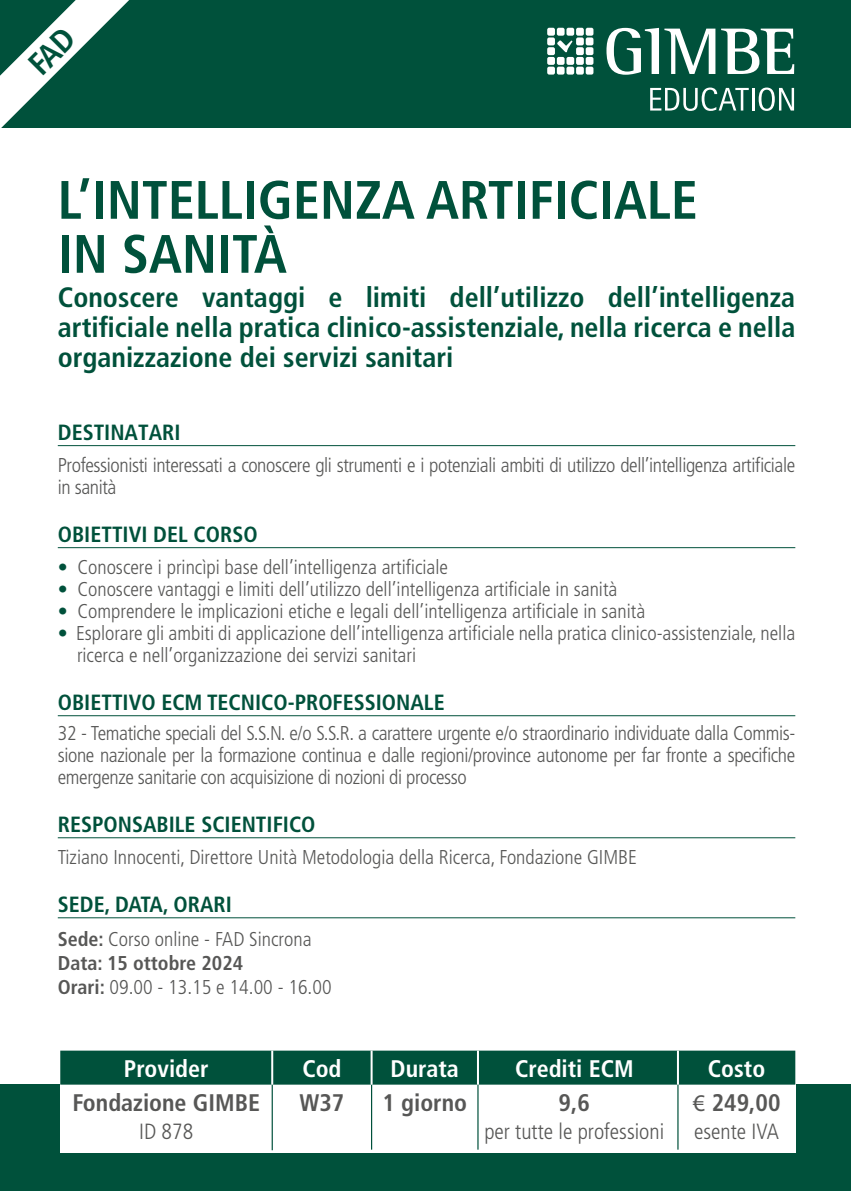
<style>
.page{position:relative;width:851px;height:1191px;background:#fff}
.page>*{position:absolute;margin:0;border:0;box-sizing:border-box;transform-origin:0 0}
.t1{font:700 condensed 54px/54px "Frutiger LT Std";color:#00513b}
.t2{font:700 condensed 28px/30px "Frutiger LT Std";color:#00513b;text-align:justify}
.t3{font:700 condensed 24px "Frutiger LT Std";color:#575756}
.t4{font:700 condensed 24px "Frutiger LT Std";color:#fff}
.t5{font:700 condensed 22px "Frutiger LT Std";color:#00513b}
.t6{font:300 condensed 22px "Frutiger LT Std";color:#575756}
.t7{font:300 condensed 20px/22px "Frutiger LT Std";color:#575756}
.t8{font:300 condensed 20px/22px "Frutiger LT Std";letter-spacing:-.02em;color:#575756}
.s1{color:#00513b}
.s2{font-weight:700}
.s3{font-family:"Myriad Pro";font-weight:400;font-stretch:normal}
</style>
<div class="page">
<hr style="left:58px;top:445px;width:737px;height:1px;background:#00513b">
<hr style="left:58px;top:547px;width:737px;height:1px;background:#00513b">
<hr style="left:58px;top:715px;width:737px;height:1px;background:#00513b">
<hr style="left:58px;top:837px;width:737px;height:1px;background:#00513b">
<hr style="left:58px;top:917px;width:737px;height:1px;background:#00513b">
<div style="left:0;top:0;width:850px;height:127px;background:#00513b"></div>
<div style="left:0;top:1085px;width:850px;height:106px;background:#00513b"></div>
<svg style="left:606px;top:28px;width:109px;height:47px"></svg>
<svg style="left:721px;top:29px;width:73px;height:45px"></svg>
<div style="left:547px;top:28px;width:8px;height:8px;background:#fff;border-radius:2px"></div>
<div style="left:556px;top:28px;width:8px;height:8px;background:#fff;border-radius:2px"></div>
<div style="left:566px;top:28px;width:8px;height:8px;background:#fff;border-radius:2px"></div>
<div style="left:576px;top:28px;width:7px;height:8px;background:#fff;border-radius:2px"></div>
<div style="left:585px;top:28px;width:8px;height:8px;background:#fff;border-radius:2px"></div>
<div style="left:547px;top:37px;width:8px;height:8px;background:#fff;border-radius:2px"></div>
<div style="left:576px;top:37px;width:7px;height:8px;background:#fff;border-radius:2px"></div>
<div style="left:585px;top:37px;width:8px;height:8px;background:#fff;border-radius:2px"></div>
<div style="left:547px;top:47px;width:8px;height:8px;background:#fff;border-radius:2px"></div>
<div style="left:576px;top:47px;width:7px;height:8px;background:#fff;border-radius:2px"></div>
<div style="left:585px;top:47px;width:8px;height:8px;background:#fff;border-radius:2px"></div>
<div style="left:547px;top:57px;width:8px;height:8px;background:#fff;border-radius:2px"></div>
<div style="left:556px;top:57px;width:8px;height:8px;background:#fff;border-radius:2px"></div>
<div style="left:566px;top:57px;width:8px;height:8px;background:#fff;border-radius:2px"></div>
<div style="left:576px;top:57px;width:7px;height:8px;background:#fff;border-radius:2px"></div>
<div style="left:585px;top:57px;width:8px;height:8px;background:#fff;border-radius:2px"></div>
<div style="left:547px;top:67px;width:8px;height:8px;background:#fff;border-radius:2px"></div>
<div style="left:556px;top:67px;width:8px;height:8px;background:#fff;border-radius:2px"></div>
<div style="left:566px;top:67px;width:8px;height:8px;background:#fff;border-radius:2px"></div>
<div style="left:576px;top:67px;width:7px;height:8px;background:#fff;border-radius:2px"></div>
<div style="left:585px;top:67px;width:8px;height:8px;background:#fff;border-radius:2px"></div>
<svg style="left:650px;top:88px;width:98px;height:23px"></svg>
<hr style="left:751px;top:88px;width:3px;height:23px;background:#fff">
<svg style="left:758px;top:88px;width:36px;height:23px"></svg>
<svg style="left:557px;top:40px;width:15px;height:12px"></svg>
<div style="left:60px;top:1050px;width:735px;height:102px;background:#fff"></div>
<div style="left:60px;top:1050px;width:735px;height:34px;background:#00513b"></div>
<hr style="left:271px;top:1084px;width:2px;height:66px;background:#00513b">
<hr style="left:371px;top:1084px;width:1px;height:65px;background:#00513b">
<hr style="left:477px;top:1084px;width:1px;height:65px;background:#00513b">
<hr style="left:677px;top:1084px;width:1px;height:65px;background:#00513b">
<hr style="left:271px;top:1050px;width:2px;height:34px;background:#fff">
<hr style="left:370px;top:1050px;width:2px;height:34px;background:#fff">
<hr style="left:477px;top:1050px;width:2px;height:34px;background:#fff">
<hr style="left:676px;top:1050px;width:2px;height:34px;background:#fff">
<svg style="left:0;top:0;width:129px;height:128px"></svg>
<h1 class="t1" style="left:58px;top:173px;width:641px">L’INTELLIGENZA ARTIFICIALE<br>IN SANITÀ</h1>
<h2 class="t2" style="left:58px;top:282px;width:739px">Conoscere vantaggi e limiti dell’utilizzo dell’intelligenza artificiale nella pratica clinico-assistenziale, nella ricerca e nella organizzazione dei servizi sanitari</h2>
<p class="t5" style="left:58px;top:419px;width:124px">DESTINATARI</p>
<p class="t8" style="left:58px;top:454px;width:739px">Professionisti interessati a conoscere gli strumenti e i potenziali ambiti di utilizzo dell’intelligenza artificiale in sanità</p>
<p class="t5" style="left:58px;top:521px;width:201px">OBIETTIVI DEL CORSO</p>
<p class="t7" style="left:58px;top:556px;width:391px"><span class="s1">•</span> Conoscere i princìpi base dell’intelligenza artificiale</p>
<p class="t7" style="left:58px;top:578px;width:561px"><span class="s1">•</span> Conoscere vantaggi e limiti dell’utilizzo dell’intelligenza artificiale in sanità</p>
<p class="t7" style="left:58px;top:600px;width:589px"><span class="s1">•</span> Comprendere le implicazioni etiche e legali dell’intelligenza artificiale in sanità</p>
<p class="t7" style="left:77px;top:622px;width:719px;text-indent:-19px"><span class="s1">•</span> Esplorare gli ambiti di applicazione dell’intelligenza artificiale nella pratica clinico-assistenziale, nella ricerca e nell’organizzazione dei servizi sanitari</p>
<p class="t5" style="left:58px;top:689px;width:388px">OBIETTIVO ECM TECNICO-PROFESSIONALE</p>
<p class="t7" style="left:58px;top:722px;width:739px;text-align:justify">32 - Tematiche speciali del S.S.N. e/o S.S.R. a carattere urgente e/o straordinario individuate dalla Commis&shy;sione nazionale per la formazione continua e dalle regioni/province autonome per far fronte a specifiche emergenze sanitarie con acquisizione di nozioni di processo</p>
<p class="t5" style="left:58px;top:811px;width:259px">RESPONSABILE SCIENTIFICO</p>
<p class="t7" style="left:58px;top:846px;width:580px">Tiziano Innocenti, Direttore Unità Metodologia della Ricerca, Fondazione GIMBE</p>
<p class="t5" style="left:58px;top:891px;width:176px">SEDE, DATA, ORARI</p>
<p class="t7" style="left:58px;top:927px;width:275px;line-height:24px"><span class="s2">Sede:</span> Corso online - FAD Sincrona<br><span class="s2">Data: 15 ottobre 2024<br>Orari:</span> 09.00 - 13.15 e 14.00 - 16.00</p>
<p class="t4" style="left:124px;top:1054px;width:86px">Provider</p>
<p class="t4" style="left:302px;top:1054px;width:41px">Cod</p>
<p class="t4" style="left:390px;top:1054px;width:70px">Durata</p>
<p class="t4" style="left:515px;top:1054px;width:120px">Crediti ECM</p>
<p class="t4" style="left:707px;top:1054px;width:59px">Costo</p>
<p class="t3" style="left:72px;top:1088px;width:189px">Fondazione GIMBE</p>
<p class="t6" style="left:139px;top:1118px;width:56px">ID 878</p>
<p class="t3" style="left:299px;top:1088px;width:46px">W37</p>
<p class="t3" style="left:382px;top:1088px;width:86px">1 giorno</p>
<p class="t3" style="left:558px;top:1088px;width:33px">9,6</p>
<p class="t6" style="left:484px;top:1118px;width:181px">per tutte le professioni</p>
<p class="t3" style="left:692px;top:1088px;width:89px"><span class="s3">€</span> 249,00</p>
<p class="t6" style="left:694px;top:1118px;width:86px">esente IVA</p>
</div>
